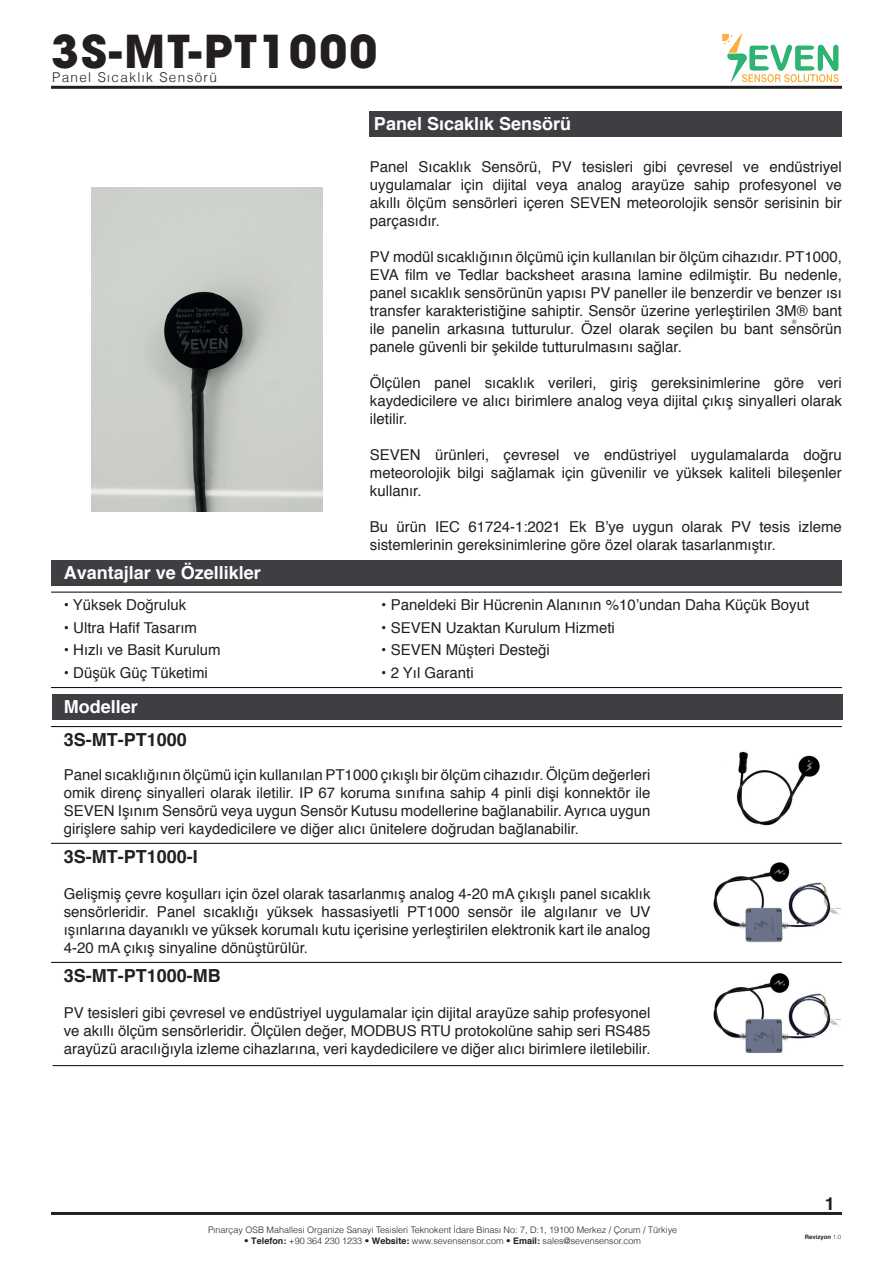
<style>
.page{position:relative;width:893px;height:1263px;background:#fff}
.page>*{position:absolute;margin:0;border:0;box-sizing:border-box;transform-origin:0 0}
.t1{font:700 45px "Avant Garde";letter-spacing:.05em;color:#231f20}
.t2{font:700 18px "Helvetica";color:#fff}
.t3{font:700 18px "Helvetica";color:#231f20}
.t4{font:15px/18px "Helvetica";color:#231f20;text-align:justify}
.t5{font:300 13.5px "Helvetica";letter-spacing:.1em;color:#231f20}
.t6{font:300 9px "Helvetica";color:#231f20}
.t7{font:700 6px "Helvetica";color:#231f20}
.t8{font:6px "Helvetica";color:#231f20}
.s1{font-family:"Helvetica Neue LT Pro"}
.s2{font-weight:700}
.s3{font-weight:300}
</style>
<div class="page">
<hr style="left:51px;top:86px;width:791px;height:3px;background:#231f20">
<hr style="left:51px;top:1212px;width:791px;height:3px;background:#231f20">
<img style="left:719px;top:34px;width:123px;height:55px">
<img style="left:713px;top:862px;width:128px;height:81px">
<img style="left:713px;top:973px;width:128px;height:80px">
<div style="left:370px;top:111px;width:472px;height:26px;background:#3d3f42"></div>
<div style="left:51px;top:560px;width:791px;height:25px;background:#3d3f42"></div>
<div style="left:52px;top:694px;width:791px;height:26px;background:#3d3f42"></div>
<hr style="left:53px;top:1065px;width:790px;height:1px;background:#000">
<img style="left:91px;top:187px;width:231px;height:325px">
<hr style="left:51px;top:843px;width:791px;height:1px;background:#000">
<hr style="left:51px;top:962px;width:791px;height:1px;background:#000">
<hr style="left:51px;top:592px;width:791px;height:1px;background:#000">
<hr style="left:51px;top:687px;width:791px;height:1px;background:#000">
<hr style="left:51px;top:726px;width:791px;height:1px;background:#000">
<img style="left:736px;top:751px;width:84px;height:75px">
<h1 class="t1" style="left:51px;top:22px;width:328px">3S-MT-PT1000</h1>
<p class="t5" style="left:52px;top:69px;width:166px">Panel Sıcaklık Sensörü</p>
<p class="t2" style="left:374px;top:112px;width:199px">Panel Sıcaklık Sensörü</p>
<p class="t2" style="left:64px;top:561px;width:199px">Avantajlar ve Özellikler</p>
<p class="t4" style="left:64px;top:597px;width:124px">• Yüksek Doğruluk</p>
<p class="t4" style="left:64px;top:619px;width:135px">• Ultra Hafif Tasarım</p>
<p class="t4" style="left:64px;top:642px;width:158px">• Hızlı ve Basit Kurulum</p>
<p class="t4" style="left:64px;top:664px;width:146px">• Düşük Güç Tüketimi</p>
<p class="t2" style="left:64px;top:695px;width:76px">Modeller</p>
<p class="t3" style="left:64px;top:729px;width:125px">3S-MT-PT1000</p>
<p class="t4" style="left:370px;top:158px;width:473px">Panel Sıcaklık Sensörü, PV tesisleri gibi çevresel ve endüstriyel uygulamalar için dijital veya analog arayüze sahip profesyonel ve akıllı ölçüm sensörleri içeren SEVEN meteorolojik sensör serisinin bir parçasıdır.</p>
<p class="t4" style="left:370px;top:248px;width:473px">PV modül sıcaklığının ölçümü için kullanılan bir ölçüm cihazıdır. PT1000, EVA film ve Tedlar backsheet arasına lamine edilmiştir. Bu nedenle, panel sıcaklık sensörünün yapısı PV paneller ile benzerdir ve benzer ısı transfer karakteristiğine sahiptir. Sensör üzerine yerleştirilen 3M® bant ile panelin arkasına tutturulur. Özel olarak seçilen bu bant sensörün panele güvenli bir şekilde tutturulmasını sağlar.</p>
<p class="t4" style="left:370px;top:374px;width:473px">Ölçülen panel sıcaklık verileri, giriş gereksinimlerine göre veri kaydedicilere ve alıcı birimlere analog veya dijital çıkış sinyalleri olarak iletilir.</p>
<p class="t4" style="left:370px;top:446px;width:473px">SEVEN ürünleri, çevresel ve endüstriyel uygulamalarda doğru meteorolojik bilgi sağlamak için güvenilir ve yüksek kaliteli bileşenler kullanır.</p>
<p class="t4" style="left:370px;top:518px;width:473px">Bu ürün IEC 61724-1:2021 Ek B’ye uygun olarak PV tesis izleme sistemlerinin gereksinimlerine göre özel olarak tasarlanmıştır.</p>
<p class="t8" style="left:792px;top:317px;width:6px">®</p>
<p class="t4" style="left:381px;top:596px;width:429px">• Paneldeki Bir Hücrenin Alanının %10’undan Daha Küçük Boyut</p>
<p class="t4" style="left:381px;top:619px;width:235px">• SEVEN Uzaktan Kurulum Hizmeti</p>
<p class="t4" style="left:381px;top:641px;width:170px">• SEVEN Müşteri Desteği</p>
<p class="t4" style="left:381px;top:664px;width:94px">• 2 Yıl Garanti</p>
<p class="t4" style="left:64px;top:766px;width:588px">Panel sıcaklığının ölçümü için kullanılan PT1000 çıkışlı bir ölçüm cihazıdır. Ölçüm değerleri omik direnç sinyalleri olarak iletilir. IP 67 koruma sınıfına sahip 4 pinli dişi konnektör ile SEVEN Işınım Sensörü veya uygun Sensör Kutusu modellerine bağlanabilir. Ayrıca uygun girişlere sahip veri kaydedicilere ve diğer alıcı ünitelere doğrudan bağlanabilir.</p>
<p class="t3" style="left:64px;top:845px;width:136px">3S-MT-PT1000-I</p>
<p class="t4" style="left:64px;top:885px;width:588px">Gelişmiş çevre koşulları için özel olarak tasarlanmış analog 4-20 mA çıkışlı panel sıcaklık sensörleridir. Panel sıcaklığı yüksek hassasiyetli PT1000 sensör ile algılanır ve UV ışınlarına dayanıklı ve yüksek korumalı kutu içerisine yerleştirilen elektronik kart ile analog 4-20 mA çıkış sinyaline dönüştürülür.</p>
<p class="t3" style="left:64px;top:964px;width:159px">3S-MT-PT1000-MB</p>
<p class="t4" style="left:64px;top:1004px;width:588px">PV tesisleri gibi çevresel ve endüstriyel uygulamalar için dijital arayüze sahip profesyonel ve akıllı ölçüm sensörleridir. Ölçülen değer, MODBUS RTU protokolüne sahip seri RS485 arayüzü aracılığıyla izleme cihazlarına, veri kaydedicilere ve diğer alıcı birimlere iletilebilir.</p>
<p class="t3" style="left:825px;top:1192px;width:12px">1</p>
<p class="t6" style="left:208px;top:1224px;width:471px">Pınarçay OSB Mahallesi Organize Sanayi Tesisleri Teknokent <span class="s1">İ</span>dare Binası No: 7, D:1, 19100 Merkez / Çorum / Türkiye</p>
<p class="t6" style="left:244px;top:1235px;width:398px">• <span class="s2">Telefon:</span> +90 364 230 1233 • <span class="s2">Website:</span> www.sevensensor.com • <span class="s2">Email:</span> sales@sevensensor.com</p>
<p class="t7" style="left:805px;top:1233px;width:38px">Revizyon <span class="s3">1.0</span></p>
</div>
